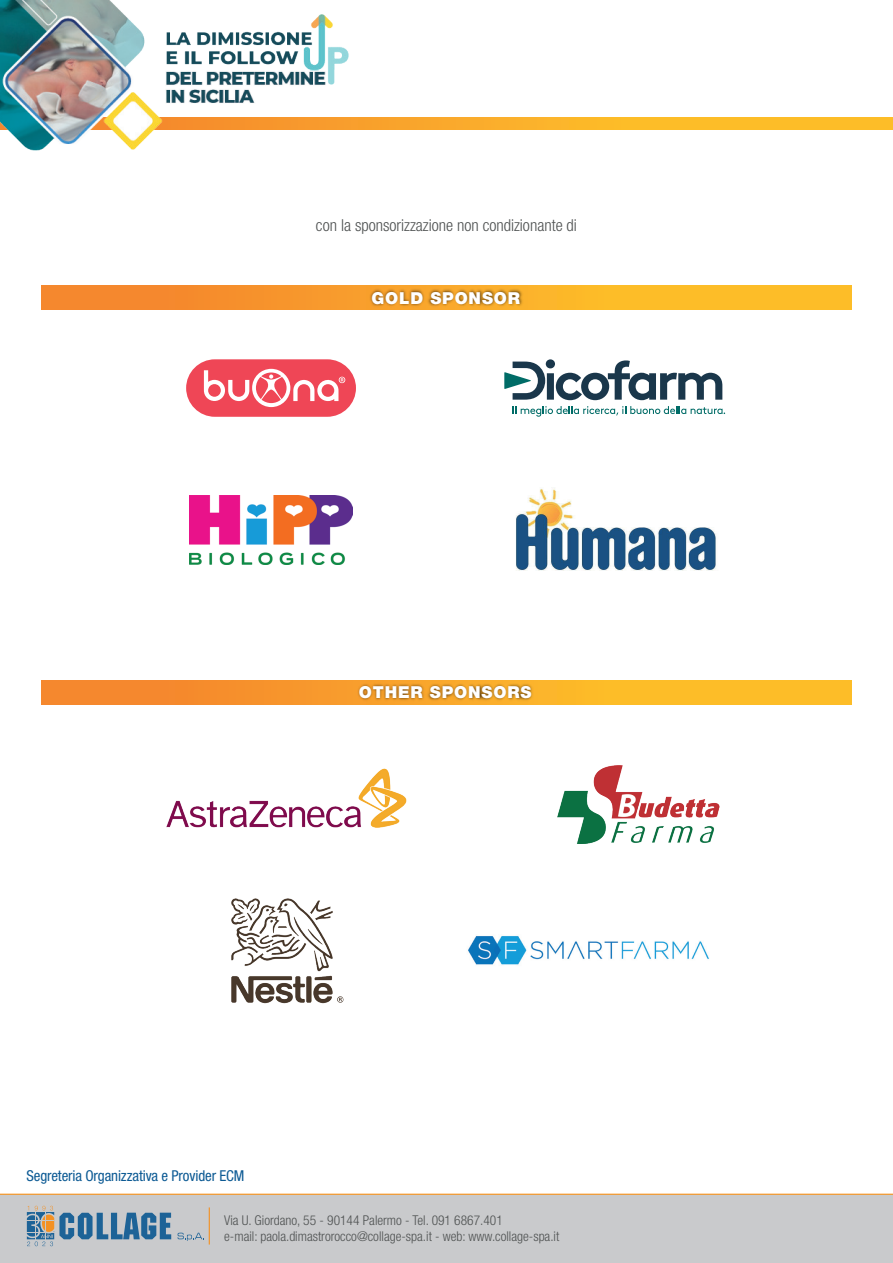
<style>
.page{position:relative;width:893px;height:1263px;background:#fff}
.page>*{position:absolute;margin:0;border:0;box-sizing:border-box;transform-origin:0 0}
.t1{font:300 condensed 16.5px "Helvetica Neue LT Std";color:#4f5252}
.t2{font:900 16.5px "Helvetica Neue LT Std";letter-spacing:.05em;color:#fff}
.t3{font:condensed 15px "Helvetica Neue LT Std";letter-spacing:-.01em;color:#0c5a94}
.t4{font:300 condensed 13.5px/16.2px "Helvetica Neue LT Std";color:#4f5252}
</style>
<div class="page">
<svg style="left:365px;top:118px;width:528px;height:12px;background:#fbb529"></svg>
<img style="left:0;top:0;width:365px;height:151px">
<div style="left:0;top:1194px;width:893px;height:69px;background:#c9cacc"></div>
<hr style="left:0;top:1194px;width:893px;height:1px;background:#f7931d">
<hr style="left:209px;top:1207px;width:1px;height:37px;background:#f39124">
<svg style="left:178px;top:1233px;width:26px;height:8px"></svg>
<svg style="left:26px;top:1206px;width:145px;height:40px"></svg>
<div style="left:186px;top:359px;width:170px;height:58px;background:#ef4656;border-radius:29px"></div>
<svg style="left:204px;top:369px;width:141px;height:38px"></svg>
<svg style="left:504px;top:359px;width:218px;height:41px"></svg>
<svg style="left:513px;top:406px;width:212px;height:11px"></svg>
<img style="left:189px;top:495px;width:164px;height:69px">
<img style="left:516px;top:487px;width:201px;height:84px">
<img style="left:468px;top:936px;width:241px;height:29px">
<svg style="left:41px;top:285px;width:810px;height:25px;background:#f9a52a"></svg>
<img style="left:367px;top:286px;width:160px;height:24px">
<svg style="left:41px;top:680px;width:810px;height:25px;background:#f9a52a"></svg>
<img style="left:355px;top:680px;width:183px;height:25px">
<img style="left:557px;top:766px;width:163px;height:77px">
<img style="left:166px;top:768px;width:241px;height:60px">
<img style="left:231px;top:898px;width:113px;height:106px">
<p class="t1" style="left:316px;top:216px;width:263px">con la sponsorizzazione non condizionante di</p>
<p class="t2" style="left:372px;top:288px;width:150px">GOLD SPONSOR</p>
<p class="t2" style="left:359px;top:683px;width:174px">OTHER SPONSORS</p>
<p class="t3" style="left:26px;top:1167px;width:219px">Segreteria Organizzativa e Provider ECM</p>
<p class="t4" style="left:224px;top:1212px;width:337px">Via U. Giordano, 55 - 90144 Palermo - Tel. 091 6867.401<br>e-mail: paola.dimastrorocco@collage-spa.it - web: www.collage-spa.it</p>
</div>
